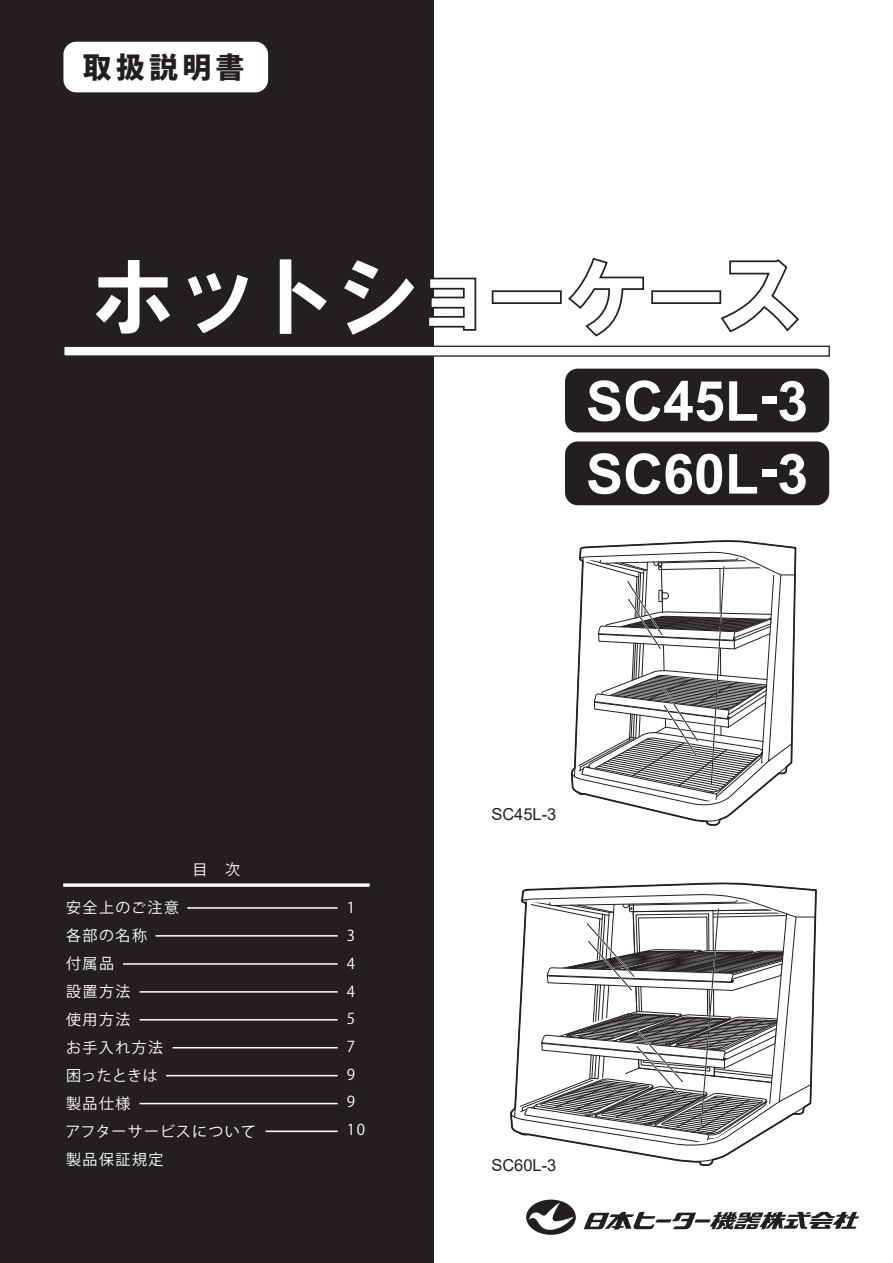
<style>
.page{position:relative;width:893px;height:1263px;background:#fff}
.page>*{position:absolute;margin:0;border:0;box-sizing:border-box;transform-origin:0 0}
.t1{font:700 55.5px/72.8px "Arial";color:#fff}
.t2{font:800 28.8px "Koz Go Pr 6 N";letter-spacing:.15em;color:#231f20}
.t3{font:16.5px "Arial";color:#231f20}
.t4{font:15px/27.9px "Koz Go Pr 6 N";letter-spacing:.1em;color:#fff}
</style>
<div class="page">
<div style="left:0;top:0;width:433px;height:1263px;background:#231f20"></div>
<svg style="left:96px;top:260px;width:74px;height:74px"></svg>
<svg style="left:188px;top:273px;width:60px;height:60px"></svg>
<svg style="left:279px;top:259px;width:48px;height:75px"></svg>
<svg style="left:344px;top:260px;width:70px;height:75px"></svg>
<svg style="left:429px;top:277px;width:48px;height:55px"></svg>
<div style="left:492px;top:290px;width:70px;height:14px;background:#fff;border:2px solid #231f20"></div>
<svg style="left:568px;top:257px;width:77px;height:80px"></svg>
<div style="left:651px;top:290px;width:70px;height:14px;background:#fff;border:2px solid #231f20"></div>
<svg style="left:720px;top:259px;width:79px;height:74px"></svg>
<svg style="left:570px;top:503px;width:227px;height:323px"></svg>
<svg style="left:571px;top:555px;width:224px;height:254px"></svg>
<svg style="left:521px;top:882px;width:296px;height:348px"></svg>
<svg style="left:510px;top:897px;width:305px;height:252px"></svg>
<svg style="left:63px;top:883px;width:307px;height:4px"></svg>
<hr style="left:187px;top:907px;width:151px;height:2px;background:#fff">
<hr style="left:155px;top:935px;width:183px;height:1px;background:#fff">
<hr style="left:123px;top:963px;width:215px;height:2px;background:#fff">
<hr style="left:140px;top:991px;width:198px;height:2px;background:#fff">
<hr style="left:140px;top:1019px;width:198px;height:1px;background:#fff">
<hr style="left:173px;top:1047px;width:165px;height:1px;background:#fff">
<hr style="left:166px;top:1075px;width:172px;height:1px;background:#fff">
<hr style="left:140px;top:1103px;width:198px;height:1px;background:#fff">
<div style="left:63px;top:42px;width:205px;height:50px;background:#fff;border-radius:13px"></div>
<hr style="left:265px;top:1130px;width:73px;height:2px;background:#fff">
<div style="left:63px;top:346px;width:767px;height:11px;background:#fff;border:1px solid #231f20"></div>
<svg style="left:584px;top:1211px;width:275px;height:19px"></svg>
<svg style="left:526px;top:1199px;width:50px;height:36px"></svg>
<div style="left:565px;top:369px;width:264px;height:63px;background:#231f20;border-radius:13px"></div>
<div style="left:565px;top:441px;width:264px;height:64px;background:#231f20;border-radius:13px"></div>
<h2 class="t2" style="left:83px;top:52px;width:163px">取扱説明書</h2>
<p class="t4" style="left:192px;top:855px;width:49px">目　次</p>
<p class="t4" style="left:66px;top:894px;width:115px">安全上のご注意各部の名称</p>
<p class="t4" style="left:347px;top:894px;width:10px;text-align:justify">1<br>3<br>4</p>
<p class="t4" style="left:66px;top:950px;width:49px">付属品</p>
<p class="t4" style="left:66px;top:978px;width:66px">設置方法</p>
<p class="t4" style="left:347px;top:977px;width:10px">4</p>
<p class="t4" style="left:66px;top:1006px;width:66px">使用方法</p>
<p class="t4" style="left:347px;top:1005px;width:10px">5</p>
<p class="t4" style="left:66px;top:1034px;width:99px">お手入れ方法</p>
<p class="t4" style="left:347px;top:1033px;width:10px">7</p>
<p class="t4" style="left:66px;top:1062px;width:93px">困ったときは</p>
<p class="t4" style="left:347px;top:1060px;width:10px">9</p>
<p class="t4" style="left:65px;top:1090px;width:192px">製品仕様<br>アフターサービスについて製品保証規定</p>
<p class="t4" style="left:347px;top:1088px;width:10px">9</p>
<p class="t4" style="left:347px;top:1116px;width:20px">10</p>
<h1 class="t1" style="left:586px;top:365px;width:224px">SC45L-3<br>SC60L-3</h1>
<p class="t3" style="left:491px;top:802px;width:67px">SC45L-3</p>
<p class="t3" style="left:491px;top:1154px;width:67px">SC60L-3</p>
</div>
